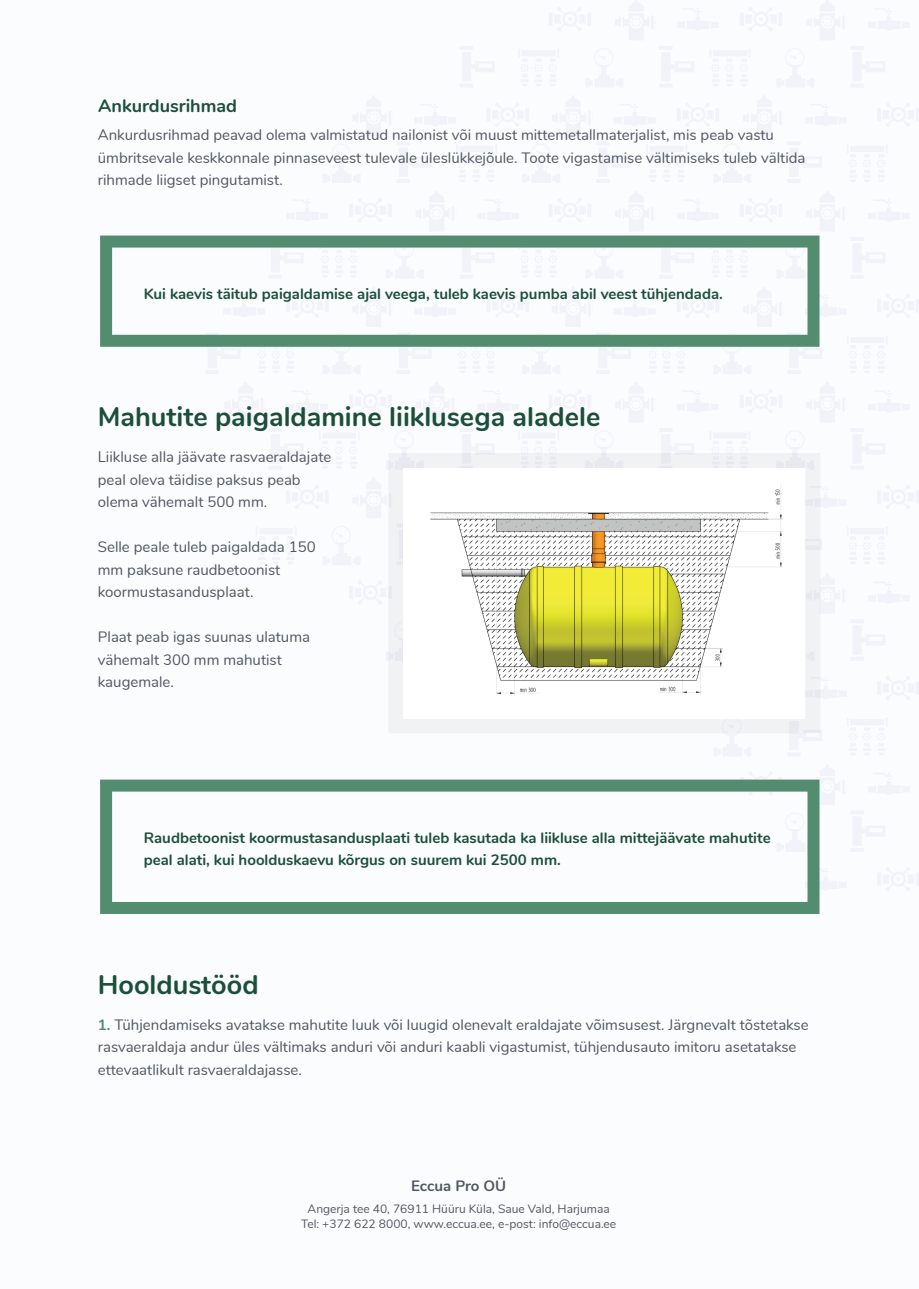
<style>
.page{position:relative;width:919px;height:1289px;background:#fff}
.page>*{position:absolute;margin:0;border:0;box-sizing:border-box;transform-origin:0 0}
.t1{font:700 27px "Nunito";color:#1c4f3a}
.t2{font:700 18px "Nunito";color:#1c4f3a}
.t3{font:15px/22.5px "Nunito";color:#505762}
.t4{font:700 15px/22.5px "Nunito";color:#1c4f3a}
.t5{font:700 15px "Nunito";color:#505762}
.t6{font:12px/14.4px "Nunito";color:#505762;text-align:center}
.s1{font-weight:700;color:#518d6e}
</style>
<div class="page">
<div style="left:0;top:0;width:918px;height:1288px;background:#fbfcfe"></div>
<svg style="left:820px;top:579px;width:1px;height:34px"></svg>
<svg style="left:819px;top:779px;width:1px;height:25px"></svg>
<svg style="left:819px;top:867px;width:1px;height:23px"></svg>
<svg style="left:388px;top:453px;width:432px;height:280px;fill:#f0f2f4"></svg>
<div style="left:403px;top:468px;width:402px;height:250px;background:#fff"></div>
<img style="left:430px;top:485px;width:353px;height:210px">
<svg style="left:100px;top:235px;width:719px;height:112px"></svg>
<svg style="left:100px;top:779px;width:719px;height:135px"></svg>
<p class="t2" style="left:98px;top:92px;width:140px">Ankurdusrihmad</p>
<p class="t3" style="left:98px;top:123px;width:709px">Ankurdusrihmad peavad olema valmistatud nailonist või muust mittemetallmaterjalist, mis peab vastu ümbritsevale keskkonnale pinnaseveest tulevale üleslükkejõule. Toote vigastamise vältimiseks tuleb vältida rihmade liigset pingutamist.</p>
<p class="t4" style="left:144px;top:281px;width:580px">Kui kaevis täitub paigaldamise ajal veega, tuleb kaevis pumba abil veest tühjendada.</p>
<h1 class="t1" style="left:98px;top:397px;width:504px">Mahutite paigaldamine liiklusega aladele</h1>
<p class="t3" style="left:98px;top:445px;width:235px">Liikluse alla jäävate rasvaeraldajate peal oleva täidise paksus peab olema vähemalt 500 mm.</p>
<p class="t3" style="left:98px;top:535px;width:219px">Selle peale tuleb paigaldada 150 mm paksune raudbetoonist koormustasandusplaat.</p>
<p class="t3" style="left:98px;top:625px;width:214px">Plaat peab igas suunas ulatuma vähemalt 300 mm mahutist kaugemale.</p>
<p class="t4" style="left:144px;top:825px;width:628px">Raudbetoonist koormustasandusplaati tuleb kasutada ka liikluse alla mittejäävate mahutite peal alati, kui hoolduskaevu kõrgus on suurem kui 2500 mm.</p>
<h1 class="t1" style="left:98px;top:964px;width:162px">Hooldustööd</h1>
<p class="t3" style="left:98px;top:1012px;width:712px"><span class="s1">1.</span> Tühjendamiseks avatakse mahutite luuk või luugid olenevalt eraldajate võimsusest. Järgnevalt tõstetakse rasvaeraldaja andur üles vältimaks anduri või anduri kaabli vigastumist, tühjendusauto imitoru asetatakse ettevaatlikult rasvaeraldajasse.</p>
<p class="t5" style="left:411px;top:1174px;width:97px">Eccua Pro OÜ</p>
<p class="t6" style="left:301px;top:1201px;width:316px">Angerja tee 40, 76911 Hüüru Küla, Saue Vald, Harjumaa<br>Tel: +372 622 8000, www.eccua.ee, e-post: info@eccua.ee</p>
</div>
